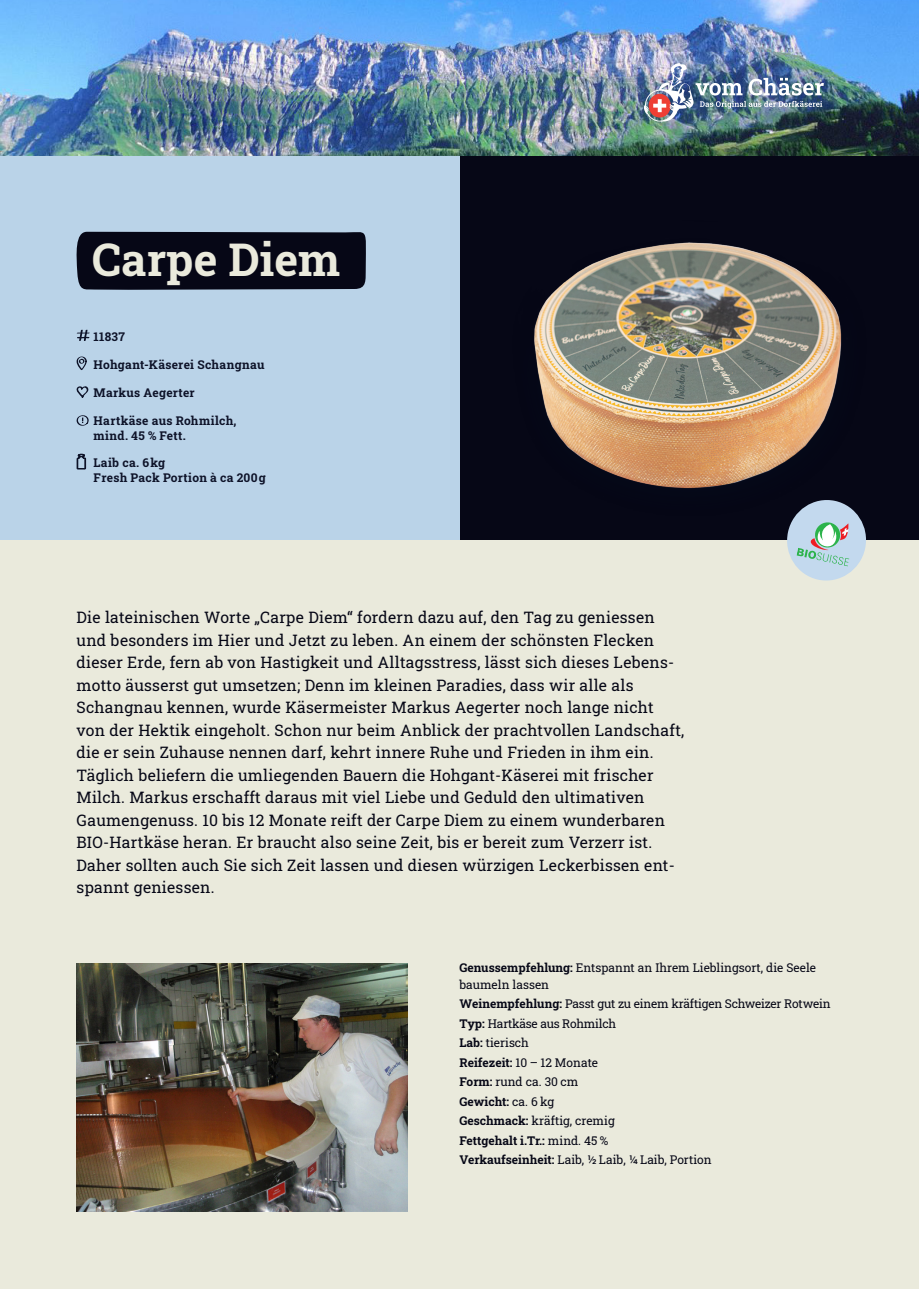
<style>
.page{position:relative;width:919px;height:1289px;background:#fff}
.page>*{position:absolute;margin:0;border:0;box-sizing:border-box;transform-origin:0 0}
.t1{font:700 45px "Roboto Slab";color:#eaeadc}
.t2{font:15.75px/22.5px "Roboto Slab";letter-spacing:.015em;color:#060716}
.t3{font:12px/16.5px "Roboto Slab";color:#060716}
.Beschreibung{font:700 12px/15px "Roboto Slab";letter-spacing:.025em;color:#0d1228}
.t4{font:700 12px "Roboto Slab";color:#060716}
.t5{font:12px "Roboto Slab";letter-spacing:-.02em;color:#060716}
.s1{font-weight:700}
.s2{font-weight:400}
</style>
<div class="page">
<img style="left:0;top:0;width:918px;height:156px">
<div style="left:459px;top:156px;width:459px;height:384px;background:#060716"></div>
<div style="left:0;top:156px;width:459px;height:384px;background:#bad3e8"></div>
<div style="left:0;top:540px;width:918px;height:748px;background:#eaeadc"></div>
<div style="left:76px;top:231px;width:290px;height:59px;background:#060716"></div>
<img style="left:471px;top:145px;width:429px;height:343px">
<svg style="left:77px;top:330px;width:13px;height:11px"></svg>
<svg style="left:76px;top:356px;width:11px;height:14px"></svg>
<svg style="left:76px;top:386px;width:13px;height:12px"></svg>
<svg style="left:77px;top:453px;width:9px;height:16px"></svg>
<svg style="left:76px;top:415px;width:13px;height:11px"></svg>
<img style="left:643px;top:63px;width:180px;height:61px">
<img style="left:77px;top:963px;width:330px;height:248px">
<svg style="left:787px;top:500px;width:79px;height:81px"></svg>
<p class="t1" style="left:92px;top:229px;width:249px">Carpe Diem</p>
<p class="Beschreibung" style="left:94px;top:329px;width:33px">11837</p>
<p class="Beschreibung" style="left:94px;top:357px;width:172px">Hohgant-Käserei Schangnau</p>
<p class="Beschreibung" style="left:94px;top:384px;width:103px">Markus Aegerter</p>
<p class="Beschreibung" style="left:94px;top:412px;width:144px">Hartkäse aus Rohmilch, mind. 45 % Fett.</p>
<p class="Beschreibung" style="left:94px;top:455px;width:174px">Laib ca. 6 kg<br>Fresh Pack Portion à ca 200 g</p>
<p class="t2" style="left:77px;top:606px;width:609px">Die lateinischen Worte „Carpe Diem“ fordern dazu auf, den Tag zu geniessen und besonders im Hier und Jetzt zu leben. An einem der schönsten Flecken dieser Erde, fern ab von Hastigkeit und Alltagsstress, lässt sich dieses Lebens&shy;motto äusserst gut umsetzen; Denn im kleinen Paradies, dass wir alle als Schangnau kennen, wurde Käsermeister Markus Aegerter noch lange nicht von der Hektik eingeholt. Schon nur beim Anblick der prachtvollen Landschaft, die er sein Zuhause nennen darf, kehrt innere Ruhe und Frieden in ihm ein.<br>Täglich beliefern die umliegenden Bauern die Hohgant-Käserei mit frischer Milch. Markus erschafft daraus mit viel Liebe und Geduld den ultimativen Gaumengenuss. 10 bis 12 Monate reift der Carpe Diem zu einem wunderbaren BIO-Hartkäse heran. Er braucht also seine Zeit, bis er bereit zum Verzerr ist.<br>Daher sollten auch Sie sich Zeit lassen und diesen würzigen Leckerbissen ent&shy;spannt geniessen.</p>
<p class="t3" style="left:459px;top:959px;width:358px"><span class="s1">Genussempfehlung:</span> Entspannt an Ihrem Lieblingsort, die Seele baumeln lassen</p>
<p class="t3" style="left:459px;top:995px;width:372px"><span class="s1">Weinempfehlung:</span> Passt gut zu einem kräftigen Schweizer Rotwein</p>
<p class="t5" style="left:459px;top:1015px;width:158px"><span class="s1">Typ:</span> Hartkäse aus Rohmilch</p>
<p class="t3" style="left:459px;top:1034px;width:71px"><span class="s1">Lab:</span> tierisch</p>
<p class="t3" style="left:459px;top:1053px;width:140px"><span class="s1">Reifezeit:</span> 10 – 12 Monate</p>
<p class="t3" style="left:459px;top:1073px;width:120px"><span class="s1">Form:</span> rund ca. 30 cm</p>
<p class="t4" style="left:459px;top:1093px;width:96px">Gewicht: <span class="s2">ca. 6 kg</span></p>
<p class="t3" style="left:459px;top:1112px;width:157px"><span class="s1">Geschmack:</span> kräftig, cremig</p>
<p class="t4" style="left:459px;top:1132px;width:150px">Fettgehalt i.Tr.: <span class="s2">mind. 45 %</span></p>
<p class="t3" style="left:459px;top:1151px;width:254px"><span class="s1">Verkaufseinheit:</span> Laib, ½ Laib, ¼ Laib, Portion</p>
</div>
